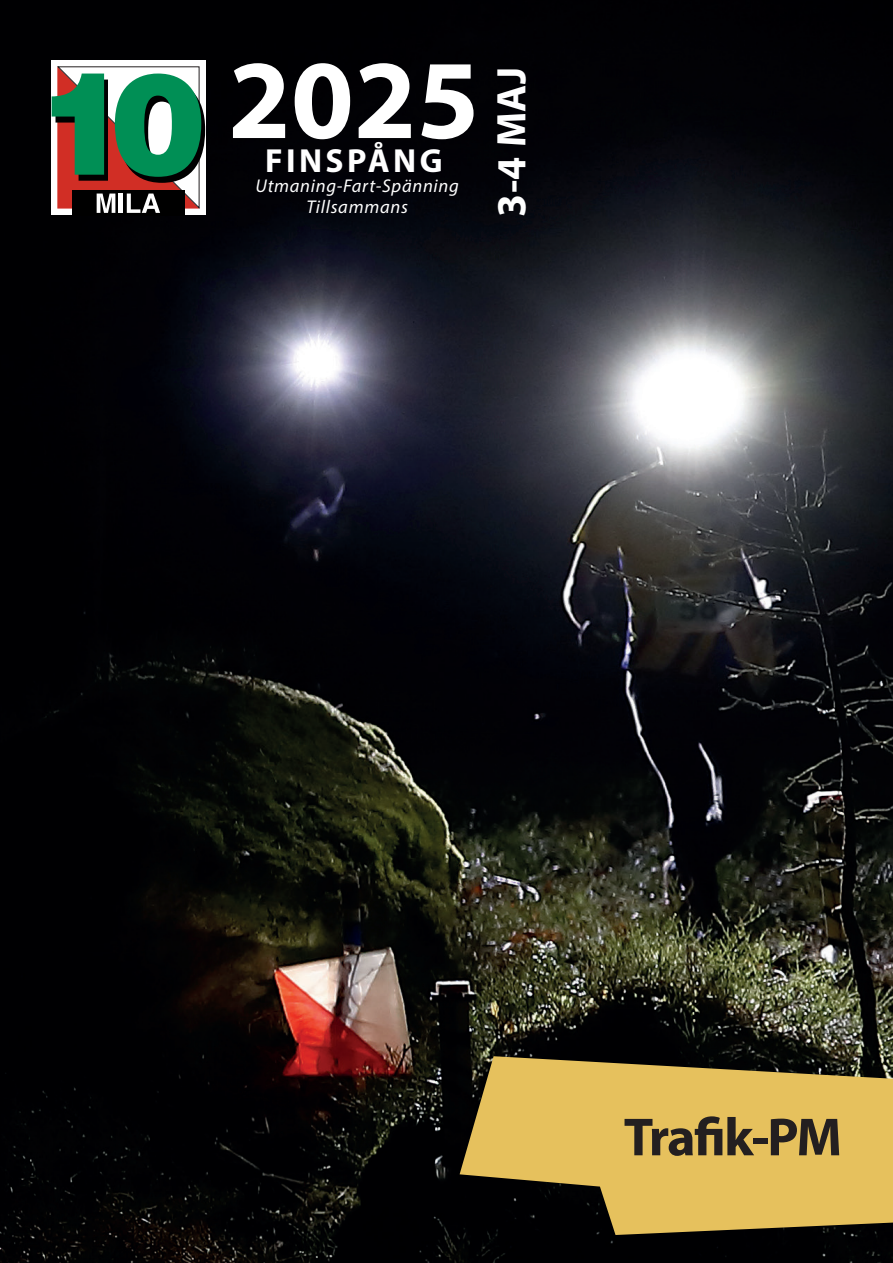
<style>
.page{position:relative;width:893px;height:1263px;background:#fff}
.page>*{position:absolute;margin:0;border:0;box-sizing:border-box;transform-origin:0 0}
.t1{font:700 113.25px "Myriad Pro";color:#fff}
.t2{font:700 54px "Myriad Pro";letter-spacing:-.045em;color:#231f20}
.t3{font:700 41.55px "Myriad Pro";color:#fff}
.t4{font:700 33.45px "Myriad Pro";letter-spacing:.1em;color:#fff}
.t5{font:italic 18.45px/20.9px "Myriad Pro";letter-spacing:.04em;color:#fff;text-align:center}
</style>
<div class="page">
<img style="left:0;top:0;width:893px;height:1263px">
<div style="left:51px;top:61px;width:155px;height:154px;background:#fff"></div>
<div style="left:72px;top:190px;width:113px;height:25px;background:#000"></div>
<svg style="left:52px;top:66px;width:153px;height:147px"></svg>
<svg style="left:460px;top:1056px;width:433px;height:179px;background:#b6994a"></svg>
<h1 class="t1" style="left:228px;top:26px;width:253px">2025</h1>
<h3 class="t4" style="left:265px;top:138px;width:179px">FINSPÅNG</h3>
<p class="t5" style="left:255px;top:175px;width:205px">Utmaning-Fart-Spänning<br>Tillsammans</p>
<h3 class="t3" style="left:484px;top:217px;width:152px;rotate:-90deg">3-4 MAJ</h3>
<h2 class="t2" style="left:624px;top:1102px;width:220px">Trafik-PM</h2>
</div>
